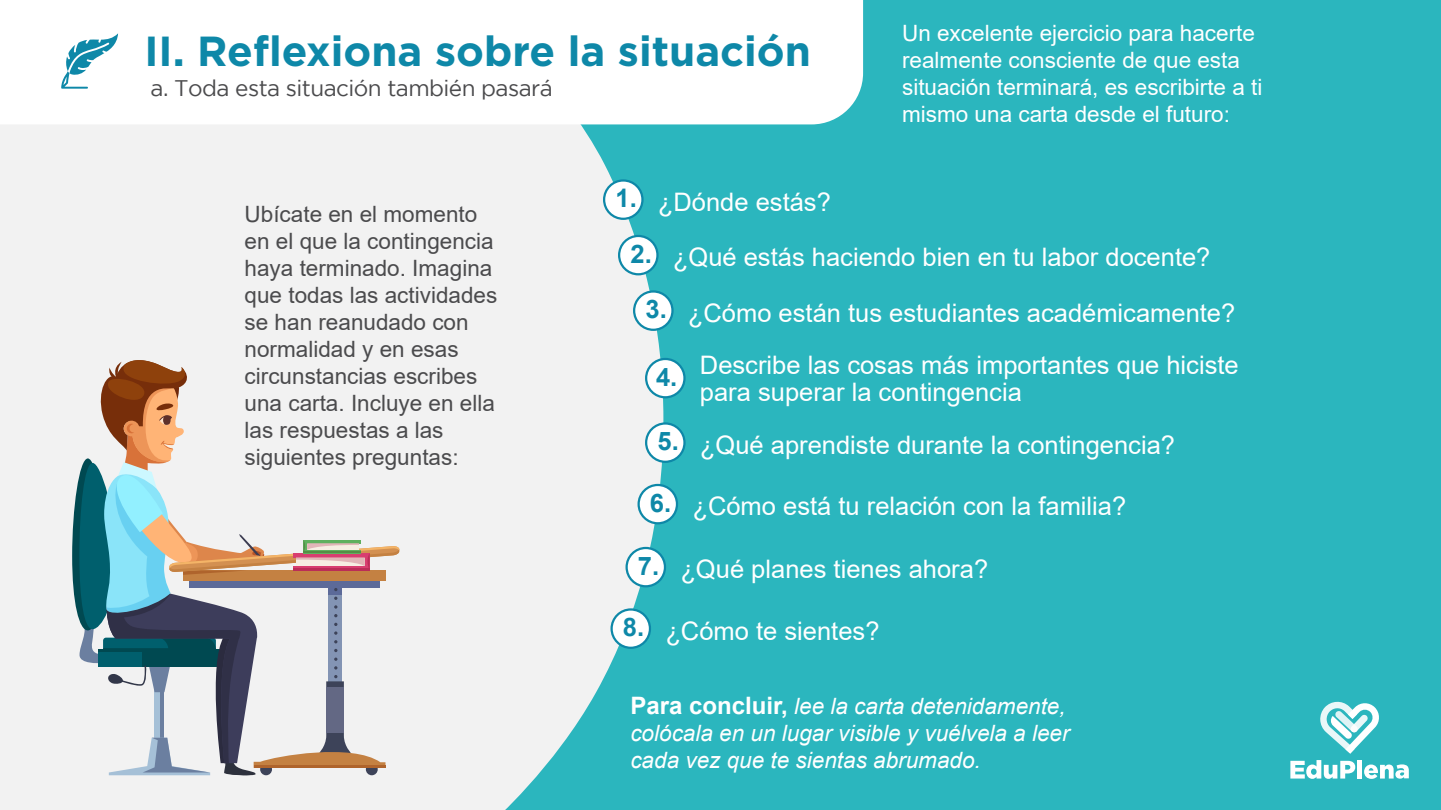
<style>
.page{position:relative;width:1441px;height:810px;background:#fff}
.page>*{position:absolute;margin:0;border:0;box-sizing:border-box;transform-origin:0 0}
.t1{font:700 42px "Gotham";color:#0e88a8}
.t2{font:25.5px/27px "Arial";color:#fff}
.t3{font:22.5px/27px "Arial";color:#4b4b4d}
.t4{font:22.5px/27px "Arial";color:#fff}
.t5{font:italic 22.5px/27px "Arial";color:#fff}
.t6{font:22.5px "Gotham";letter-spacing:-.025em;color:#4b4b4d}
.s1{font-weight:700;color:#0e88a8}
.s2{font-weight:700;font-style:normal;font-size:24px}
</style>
<div class="page">
<div style="left:96px;top:0;width:1344px;height:810px;background:#2bb6be"></div>
<svg style="left:0;top:124px;width:663px;height:686px;fill:#f2f2f2"></svg>
<div style="left:96px;top:0;width:767px;height:124px;background:#fff"></div>
<svg style="left:72px;top:350px;width:327px;height:426px;background:#c5c8c7"></svg>
<div style="left:604px;top:180px;width:38px;height:39px;background:#fff;border-radius:50%"></div>
<div style="left:603px;top:179px;width:40px;height:41px;border:2px solid #0e88a8;border-radius:50%"></div>
<div style="left:619px;top:236px;width:38px;height:38px;background:#fff;border-radius:50%"></div>
<div style="left:618px;top:235px;width:40px;height:40px;border:2px solid #0e88a8;border-radius:50%"></div>
<div style="left:634px;top:291px;width:38px;height:39px;background:#fff;border-radius:50%"></div>
<div style="left:633px;top:290px;width:40px;height:41px;border:2px solid #0e88a8;border-radius:50%"></div>
<div style="left:646px;top:423px;width:38px;height:39px;background:#fff;border-radius:50%"></div>
<div style="left:645px;top:422px;width:40px;height:41px;border:2px solid #0e88a8;border-radius:50%"></div>
<div style="left:638px;top:485px;width:39px;height:38px;background:#fff;border-radius:50%"></div>
<div style="left:637px;top:484px;width:41px;height:40px;border:2px solid #0e88a8;border-radius:50%"></div>
<div style="left:626px;top:548px;width:39px;height:38px;background:#fff;border-radius:50%"></div>
<div style="left:625px;top:547px;width:41px;height:40px;border:2px solid #0e88a8;border-radius:50%"></div>
<div style="left:611px;top:609px;width:39px;height:39px;background:#fff;border-radius:50%"></div>
<div style="left:610px;top:608px;width:41px;height:41px;border:2px solid #0e88a8;border-radius:50%"></div>
<div style="left:646px;top:359px;width:38px;height:38px;background:#fff;border-radius:50%"></div>
<div style="left:645px;top:358px;width:40px;height:40px;border:2px solid #0e88a8;border-radius:50%"></div>
<svg style="left:61px;top:33px;width:57px;height:56px"></svg>
<svg style="left:1320px;top:702px;width:59px;height:52px"></svg>
<svg style="left:1290px;top:760px;width:64px;height:19px"></svg>
<div style="left:1356px;top:760px;width:5px;height:19px;background:#fff"></div>
<svg style="left:1364px;top:764px;width:44px;height:15px"></svg>
<h1 class="t1" style="left:144px;top:27px;width:668px">II. Reflexiona sobre la situación</h1>
<p class="t6" style="left:151px;top:76px;width:403px">a. Toda esta situación también pasará</p>
<p class="t4" style="left:901px;top:19px;width:362px">Un excelente ejercicio para hacerte realmente consciente de que esta situación terminará, es escribirte a ti mismo una carta desde el futuro:</p>
<p class="t3" style="left:244px;top:201px;width:254px">Ubícate en el momento en el que la contingencia haya terminado. Imagina que todas las actividades se han reanudado con normalidad y en esas circunstancias escribes una carta. Incluye en ella las respuestas a las siguientes preguntas:</p>
<p class="t2" style="left:615px;top:188px;width:217px"><span class="s1">1.</span> ¿Dónde estás?</p>
<p class="t2" style="left:630px;top:244px;width:581px"><span class="s1">2.</span> ¿Qué estás haciendo bien en tu labor docente?</p>
<p class="t2" style="left:645px;top:299px;width:591px"><span class="s1">3.</span> ¿Cómo están tus estudiantes académicamente?</p>
<p class="t2" style="left:699px;top:352px;width:540px;text-indent:-44px"><span class="s1">4.</span> Describe las cosas más importantes que hiciste para superar la contingencia</p>
<p class="t2" style="left:657px;top:431px;width:519px"><span class="s1">5.</span> ¿Qué aprendiste durante la contingencia?</p>
<p class="t2" style="left:650px;top:493px;width:478px"><span class="s1">6.</span> ¿Cómo está tu relación con la familia?</p>
<p class="t2" style="left:638px;top:556px;width:351px"><span class="s1">7.</span> ¿Qué planes tienes ahora?</p>
<p class="t2" style="left:623px;top:617px;width:258px"><span class="s1">8.</span> ¿Cómo te sientes?</p>
<p class="t5" style="left:630px;top:693px;width:440px"><span class="s2">Para concluir,</span> lee la carta detenidamente, colócala en un lugar visible y vuélvela a leer cada vez que te sientas abrumado.</p>
</div>
